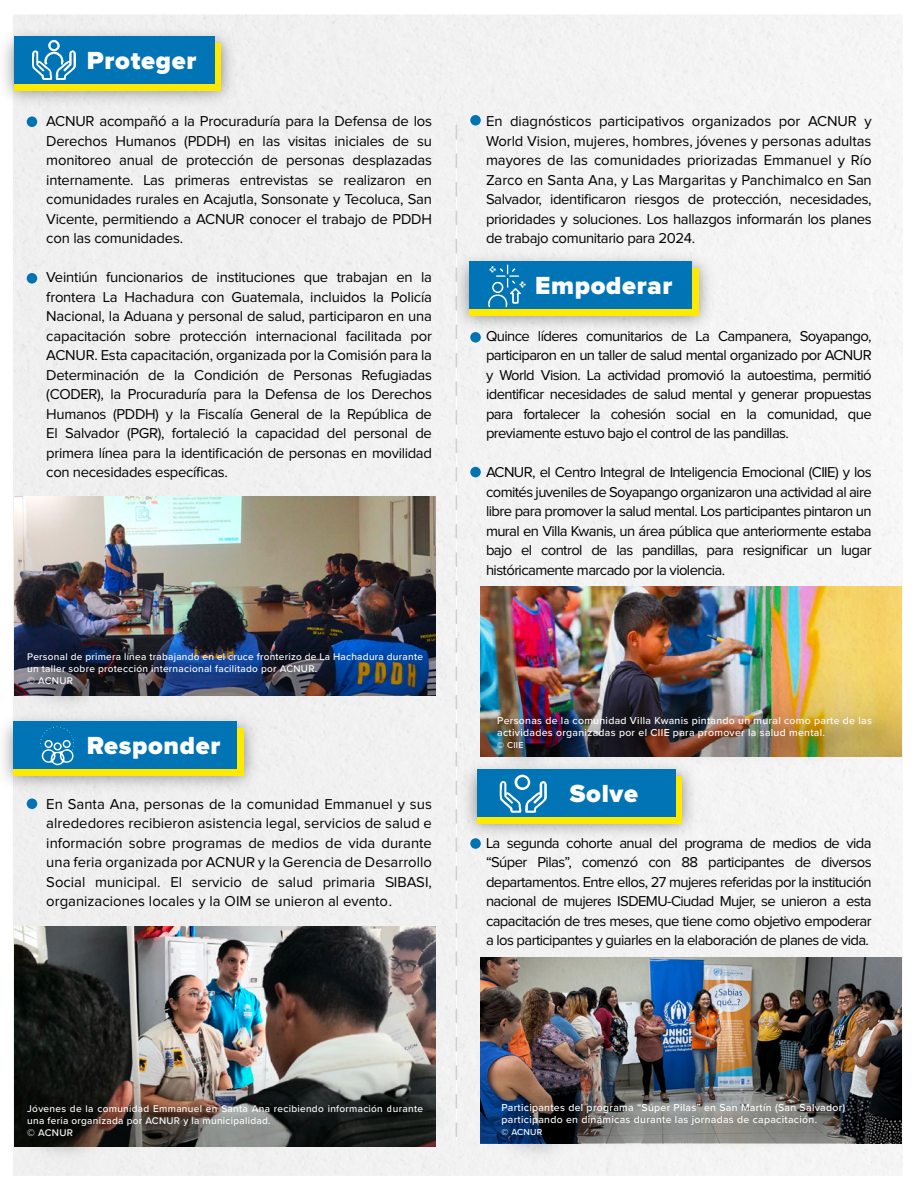
<style>
.page{position:relative;width:918px;height:1188px;background:#fff}
.page>*{position:absolute;margin:0;border:0;box-sizing:border-box;transform-origin:0 0}
.t1{font:900 25.65px "Proxima Nova";letter-spacing:.03em;color:#fff}
.t2{font:14.85px/19.5px "Proxima Nova";letter-spacing:-.025em;color:#000;text-align:justify}
.t3{font:500 10.5px/12px "Proxima Nova";letter-spacing:.03em;color:#fff}
.t4{font:500 10.05px/12px "Proxima Nova";letter-spacing:.03em;color:#fff}
.t5{font:500 9px "Proxima Nova";letter-spacing:.03em;color:#fff}
</style>
<div class="page">
<div style="left:13px;top:14px;width:890px;height:1162px;background:#f2f2f2"></div>
<img style="left:4px;top:21px;width:239px;height:93px">
<div style="left:14px;top:44px;width:207px;height:47px;background:#fdea00"></div>
<div style="left:14px;top:37px;width:201px;height:47px;background:#0074b4"></div>
<svg style="left:32px;top:40px;width:44px;height:40px"></svg>
<img style="left:3px;top:706px;width:263px;height:92px">
<div style="left:13px;top:728px;width:230px;height:48px;background:#fdea00"></div>
<div style="left:13px;top:722px;width:224px;height:47px;background:#0074b4"></div>
<svg style="left:40px;top:726px;width:34px;height:40px"></svg>
<svg style="left:15px;top:496px;width:421px;height:21px;background:#bcc1b2"></svg>
<img style="left:15px;top:517px;width:421px;height:123px">
<img style="left:15px;top:640px;width:444px;height:81px">
<img style="left:14px;top:927px;width:422px;height:219px">
<img style="left:15px;top:947px;width:421px;height:144px">
<img style="left:15px;top:1091px;width:444px;height:81px">
<div style="left:27px;top:799px;width:10px;height:10px;background:#0074b3;border-radius:50%"></div>
<div style="left:27px;top:116px;width:10px;height:11px;background:#0074b3;border-radius:50%"></div>
<div style="left:27px;top:273px;width:10px;height:11px;background:#0074b3;border-radius:50%"></div>
<img style="left:446px;top:246px;width:275px;height:92px">
<div style="left:469px;top:268px;width:229px;height:48px;background:#fdea00"></div>
<div style="left:469px;top:262px;width:222px;height:47px;background:#0074b4"></div>
<svg style="left:488px;top:265px;width:38px;height:42px"></svg>
<img style="left:454px;top:753px;width:250px;height:93px">
<svg style="left:477px;top:784px;width:205px;height:39px;background:#d9d919"></svg>
<div style="left:477px;top:769px;width:198px;height:47px;background:#0074b4"></div>
<svg style="left:499px;top:784px;width:48px;height:29px"></svg>
<svg style="left:515px;top:775px;width:15px;height:15px"></svg>
<div style="left:517px;top:777px;width:11px;height:10px;background:#0074b4;border-radius:50%"></div>
<img style="left:480px;top:957px;width:421px;height:186px">
<img style="left:480px;top:587px;width:421px;height:169px">
<img style="left:489px;top:1090px;width:414px;height:81px">
<div style="left:470px;top:115px;width:11px;height:11px;background:#0074b3;border-radius:50%"></div>
<div style="left:470px;top:838px;width:11px;height:11px;background:#0074b3;border-radius:50%"></div>
<div style="left:470px;top:467px;width:11px;height:10px;background:#0074b3;border-radius:50%"></div>
<div style="left:470px;top:332px;width:11px;height:11px;background:#0074b3;border-radius:50%"></div>
<svg style="left:456px;top:125px;width:1px;height:1016px"></svg>
<img style="left:485px;top:703px;width:418px;height:81px">
<h1 class="t1" style="left:87px;top:42px;width:111px">Proteger</h1>
<p class="t2" style="left:46px;top:112px;width:387px">ACNUR acompañó a la Procuraduría para la Defensa de los Derechos Humanos (PDDH) en las visitas iniciales de su monitoreo anual de protección de personas desplazadas internamente. Las primeras entrevistas se realizaron en comunidades rurales en Acajutla, Sonsonate y Tecoluca, San Vicente, permitiendo a ACNUR conocer el trabajo de PDDH con las comunidades.</p>
<p class="t2" style="left:46px;top:268px;width:387px">Veintiún funcionarios de instituciones que trabajan en la frontera La Hachadura con Guatemala, incluidos la Policía Nacional, la Aduana y personal de salud, participaron en una capacitación sobre protección internacional facilitada por ACNUR. Esta capacitación, organizada por la Comisión para la Determinación de la Condición de Personas Refugiadas (CODER), la Procuraduría para la Defensa de los Derechos Humanos (PDDH) y la Fiscalía General de la República de El Salvador (PGR), fortaleció la capacidad del personal de primera línea para la identificación de personas en movilidad con necesidades específicas.</p>
<p class="t4" style="left:27px;top:651px;width:397px">Personal de primera línea trabajando en el cruce fronterizo de La Hachadura durante un taller sobre protección internacional facilitado por ACNUR.<br>© ACNUR</p>
<h1 class="t1" style="left:87px;top:726px;width:135px">Responder</h1>
<p class="t2" style="left:46px;top:795px;width:387px">En Santa Ana, personas de la comunidad Emmanuel y sus alrededores recibieron asistencia legal, servicios de salud e información sobre programas de medios de vida durante una feria organizada por ACNUR y la Gerencia de Desarrollo Social municipal. El servicio de salud primaria SIBASI, organizaciones locales y la OIM se unieron al evento.</p>
<p class="t2" style="left:486px;top:112px;width:387px">En diagnósticos participativos organizados por ACNUR y World Vision, mujeres, hombres, jóvenes y personas adultas mayores de las comunidades priorizadas Emmanuel y Río Zarco en Santa Ana, y Las Margaritas y Panchimalco en San Salvador, identificaron riesgos de protección, necesidades, prioridades y soluciones. Los hallazgos informarán los planes de trabajo comunitario para 2024.</p>
<h1 class="t1" style="left:535px;top:266px;width:139px">Empoderar</h1>
<p class="t2" style="left:486px;top:327px;width:387px">Quince líderes comunitarios de La Campanera, Soyapango, participaron en un taller de salud mental organizado por ACNUR y World Vision. La actividad promovió la autoestima, permitió identificar necesidades de salud mental y generar propuestas para fortalecer la cohesión social en la comunidad, que previamente estuvo bajo el control de las pandillas.</p>
<p class="t2" style="left:486px;top:463px;width:387px">ACNUR, el Centro Integral de Inteligencia Emocional (CIIE) y los comités juveniles de Soyapango organizaron una actividad al aire libre para promover la salud mental. Los participantes pintaron un mural en Villa Kwanis, un área pública que anteriormente estaba bajo el control de las pandillas, para resignificar un lugar históricamente marcado por la violencia.</p>
<p class="t3" style="left:497px;top:714px;width:376px">Personas de la comunidad Villa Kwanis pintando un mural como parte de las actividades organizadas por el CIIE para promover la salud mental.</p>
<p class="t5" style="left:497px;top:738px;width:28px">© CIIE</p>
<h1 class="t1" style="left:570px;top:774px;width:70px">Solve</h1>
<p class="t2" style="left:486px;top:834px;width:387px">La segunda cohorte anual del programa de medios de vida “Súper Pilas”, comenzó con 88 participantes de diversos departamentos. Entre ellos, 27 mujeres referidas por la institución nacional de mujeres ISDEMU-Ciudad Mujer, se unieron a esta capacitación de tres meses, que tiene como objetivo empoderar a los participantes y guiarles en la elaboración de planes de vida.</p>
<p class="t4" style="left:27px;top:1102px;width:397px">Jóvenes de la comunidad Emmanuel en Santa Ana recibiendo información durante una feria organizada por ACNUR y la municipalidad.<br>© ACNUR</p>
<p class="t3" style="left:502px;top:1101px;width:345px">Participantes del programa “Súper Pilas” en San Martín (San Salvador) participando en dinámicas durante las jornadas de capacitación.</p>
<p class="t5" style="left:502px;top:1125px;width:42px">© ACNUR</p>
</div>
